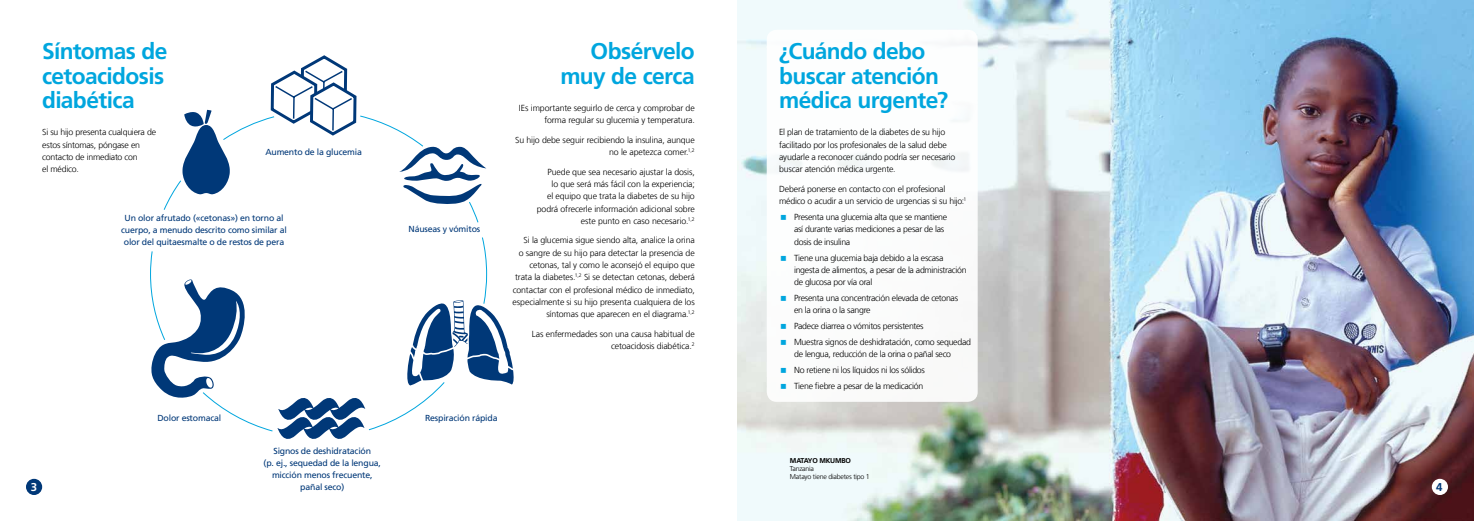
<style>
.page{position:relative;width:1474px;height:521px;background:#fff}
.page>*{position:absolute;margin:0;border:0;box-sizing:border-box;transform-origin:0 0}
.t1{font:700 22.75px/24.5px "Frutiger LT Com";letter-spacing:-.025em;color:#00a6de}
.t2{font:700 11.38px "Frutiger LT Com";color:#fff}
.t3{font:700 11.38px "Frutiger LT Com";color:#003878}
.t4{font:300 8.75px/12.2px "Frutiger LT Com";letter-spacing:-.02em;color:#000}
.t5{font:8.75px/12.2px "Frutiger LT Com";letter-spacing:-.02em;color:#003878;text-align:center}
.t6{font:300 7px/7.9px "Frutiger LT Com";letter-spacing:-.03em;color:#000}
.t7{font:700 7px "Frutiger LT Com";letter-spacing:-.03em;color:#000}
</style>
<div class="page">
<img style="left:737px;top:0;width:736px;height:521px">
<div style="left:766px;top:30px;width:211px;height:372px;background:#fff;border-radius:10px"></div>
<div style="left:26px;top:479px;width:16px;height:16px;background:#003878;border-radius:50%"></div>
<div style="left:1431px;top:479px;width:16px;height:16px;background:#fff;border-radius:50%"></div>
<svg style="left:150px;top:237px;width:364px;height:202px"></svg>
<svg style="left:163px;top:55px;width:323px;height:168px"></svg>
<h1 class="t1" style="left:42px;top:39px;width:127px">Síntomas de cetoacidosis diabética</h1>
<p class="t4" style="left:42px;top:126px;width:115px">Si su hijo presenta cualquiera de estos síntomas, póngase en contacto de inmediato con<br>el médico.</p>
<p class="t5" style="left:265px;top:146px;width:98px">Aumento de la glucemia</p>
<p class="t5" style="left:121px;top:212px;width:167px">Un olor afrutado («cetonas») en torno al cuerpo, a menudo descrito como similar al olor del quitaesmalte o de restos de pera</p>
<h2 class="t2" style="left:31px;top:480px;width:8px">3</h2>
<p class="t5" style="left:157px;top:412px;width:65px">Dolor estomacal</p>
<p class="t5" style="left:264px;top:444px;width:119px">Signos de deshidratación<br>(p. ej., sequedad de la lengua, micción menos frecuente, pañal seco)</p>
<p class="t5" style="left:408px;top:223px;width:73px">Náuseas y vómitos</p>
<h1 class="t1" style="left:560px;top:39px;width:136px;text-align:right">Obsérvelo muy de cerca</h1>
<p class="t4" style="left:519px;top:102px;width:177px;text-align:right">IEs importante seguirlo de cerca y comprobar de forma regular su glucemia y temperatura.</p>
<p class="t4" style="left:515px;top:134px;width:181px;text-align:right">Su hijo debe seguir recibiendo la insulina, aunque no le apetezca comer.<sup>1,2</sup></p>
<p class="t4" style="left:537px;top:166px;width:159px;text-align:right">Puede que sea necesario ajustar la dosis,<br>lo que será más fácil con la experiencia;<br>el equipo que trata la diabetes de su hijo podrá ofrecerle información adicional sobre este punto en caso necesario.<sup>1,2</sup></p>
<p class="t4" style="left:512px;top:234px;width:184px;text-align:right">Si la glucemia sigue siendo alta, analice la orina<br>o sangre de su hijo para detectar la presencia de cetonas, tal y como le aconsejó el equipo que trata la diabetes.<sup>1,2</sup> Si se detectan cetonas, deberá contactar con el profesional médico de inmediato, especialmente si su hijo presenta cualquiera de los síntomas que aparecen en el diagrama.<sup>1,2</sup></p>
<p class="t4" style="left:532px;top:328px;width:164px;text-align:right">Las enfermedades son una causa habitual de cetoacidosis diabética.<sup>2</sup></p>
<p class="t5" style="left:425px;top:412px;width:74px">Respiración rápida</p>
<h1 class="t1" style="left:779px;top:39px;width:170px">¿Cuándo debo buscar atención médica urgente?</h1>
<p class="t4" style="left:779px;top:126px;width:178px">El plan de tratamiento de la diabetes de su hijo facilitado por los profesionales de la salud debe ayudarle a reconocer cuándo podría ser necesario buscar atención médica urgente.</p>
<p class="t4" style="left:779px;top:183px;width:189px">Deberá ponerse en contacto con el profesional médico o acudir a un servicio de urgencias si su hijo:<sup>1</sup></p>
<p class="t4" style="left:794px;top:211px;width:154px">Presenta una glucemia alta que se mantiene así durante varias mediciones a pesar de las dosis de insulina</p>
<p class="t4" style="left:794px;top:251px;width:174px">Tiene una glucemia baja debido a la escasa ingesta de alimentos, a pesar de la administración de glucosa por vía oral</p>
<p class="t4" style="left:794px;top:292px;width:166px">Presenta una concentración elevada de cetonas en la orina o la sangre</p>
<p class="t4" style="left:794px;top:318px;width:178px;line-height:15.9px">Padece diarrea o vómitos persistentes<br>Muestra signos de deshidratación, como sequedad</p>
<p class="t4" style="left:794px;top:346px;width:158px;line-height:16px">de lengua, reducción de la orina o pañal seco<br>No retiene ni los líquidos ni los sólidos<br>Tiene fiebre a pesar de la medicación</p>
<p class="t7" style="left:790px;top:456px;width:61px">MATayo m kum bo</p>
<p class="t6" style="left:790px;top:465px;width:81px">Tanzania<br>Matayo tiene diabetes tipo 1</p>
<h2 class="t3" style="left:1435px;top:480px;width:8px">4</h2>
</div>
